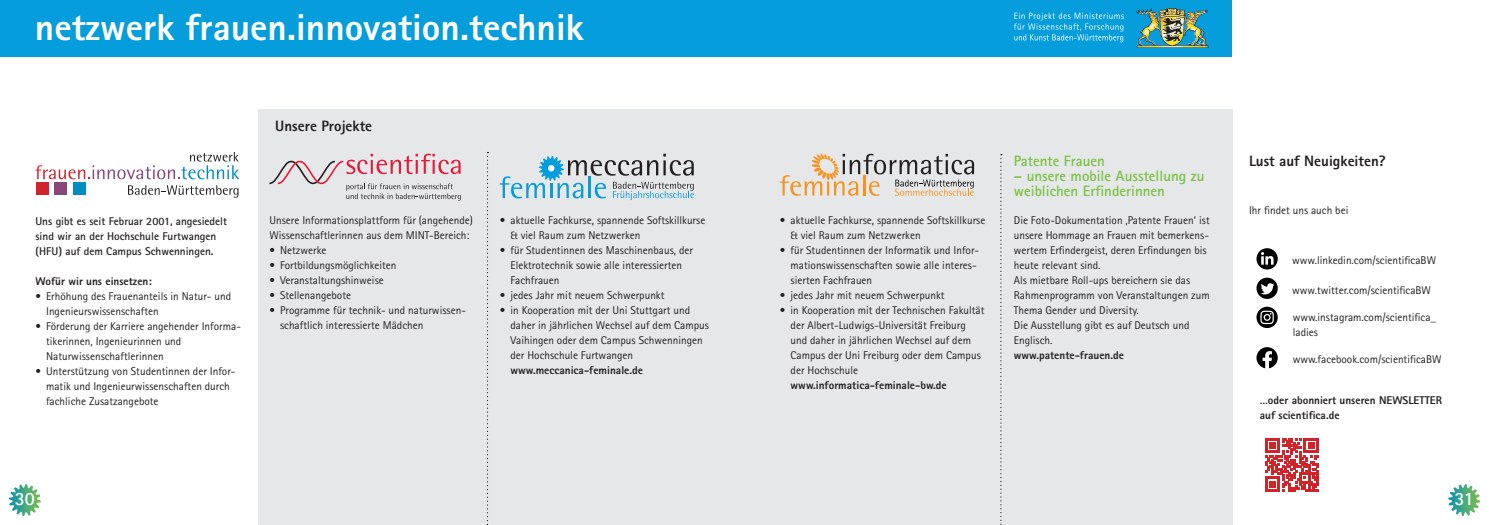
<style>
.page{position:relative;width:1489px;height:525px;background:#fff}
.page>*{position:absolute;margin:0;border:0;box-sizing:border-box;transform-origin:0 0}
.t1{font:800 37.5px "Rotis Sans Serif";color:#fff}
.t2{font:700 18.75px "Rotis Sans Serif";color:#fff}
.t3{font:700 15px/15px "Rotis Sans Serif";color:#79c142}
.t4{font:800 15px "Rotis Sans Serif";color:#231f20}
.t5{font:11.25px/15px "Rotis Sans Serif";color:#231f20}
.t6{font:800 11.25px/15px "Rotis Sans Serif";color:#231f20}
.t7{font:700 11.25px/15px "Rotis Sans Serif";color:#231f20}
</style>
<div class="page">
<svg style="left:1448px;top:484px;width:31px;height:32px"></svg>
<div style="left:258px;top:110px;width:974px;height:414px;background:#e6e7e9"></div>
<svg style="left:1000px;top:154px;width:1px;height:371px"></svg>
<svg style="left:487px;top:152px;width:1px;height:373px"></svg>
<div style="left:0;top:0;width:1231px;height:57px;background:#069ddc"></div>
<svg style="left:128px;top:185px;width:110px;height:12px"></svg>
<svg style="left:35px;top:152px;width:204px;height:27px"></svg>
<div style="left:37px;top:182px;width:12px;height:13px;background:#d1232a"></div>
<div style="left:55px;top:182px;width:12px;height:13px;background:#8a4579"></div>
<div style="left:73px;top:182px;width:12px;height:13px;background:#058bc3"></div>
<img style="left:1136px;top:8px;width:73px;height:40px">
<svg style="left:1014px;top:13px;width:109px;height:29px"></svg>
<svg style="left:269px;top:154px;width:192px;height:47px"></svg>
<svg style="left:1265px;top:438px;width:53px;height:53px"></svg>
<svg style="left:500px;top:154px;width:194px;height:46px"></svg>
<svg style="left:780px;top:154px;width:194px;height:42px"></svg>
<svg style="left:9px;top:484px;width:32px;height:32px"></svg>
<svg style="left:1256px;top:248px;width:21px;height:21px"></svg>
<svg style="left:1260px;top:252px;width:13px;height:12px"></svg>
<svg style="left:1256px;top:277px;width:21px;height:22px"></svg>
<svg style="left:1260px;top:283px;width:14px;height:11px"></svg>
<svg style="left:1256px;top:306px;width:21px;height:22px"></svg>
<svg style="left:1260px;top:310px;width:13px;height:14px"></svg>
<svg style="left:1256px;top:347px;width:21px;height:21px"></svg>
<h1 class="t1" style="left:35px;top:4px;width:550px">netzwerk frauen.innovation.technik</h1>
<h3 class="t4" style="left:275px;top:116px;width:98px">Unsere Projekte</h3>
<p class="t7" style="left:35px;top:213px;width:193px">Uns gibt es seit Februar 2001, angesiedelt sind wir an der Hochschule Furtwangen (HFU) auf dem Campus Schwenningen.</p>
<p class="t6" style="left:35px;top:273px;width:118px">Wofür wir uns einsetzen:</p>
<p class="t5" style="left:46px;top:288px;width:186px;text-indent:-11px">• Erhöhung des Frauenanteils in Natur- und<br>Ingenieurswissenschaften</p>
<p class="t5" style="left:46px;top:318px;width:196px;text-indent:-11px">• Förderung der Karriere angehender Informa&shy;tikerinnen, Ingenieurinnen und<br>Naturwissenschaftlerinnen</p>
<p class="t5" style="left:46px;top:363px;width:191px;text-indent:-11px">• Unterstützung von Studentinnen der Infor&shy;matik und Ingenieurwissenschaften durch fachliche Zusatzangebote</p>
<p class="t5" style="left:269px;top:213px;width:205px">Unsere Informationsplattform für (angehende)<br>Wissenschaftlerinnen aus dem MINT-Bereich:</p>
<p class="t5" style="left:269px;top:243px;width:59px">• Netzwerke</p>
<p class="t5" style="left:269px;top:258px;width:129px">• Fortbildungsmöglichkeiten</p>
<p class="t5" style="left:269px;top:273px;width:116px">• Veranstaltungshinweise</p>
<p class="t5" style="left:269px;top:288px;width:83px">• Stellenangebote</p>
<p class="t5" style="left:280px;top:303px;width:187px;text-indent:-11px">• Programme für technik- und naturwissen&shy;schaftlich interessierte Mädchen</p>
<p class="t5" style="left:510px;top:213px;width:196px;text-indent:-11px">• aktuelle Fachkurse, spannende Softskillkurse &amp; viel Raum zum Netzwerken</p>
<p class="t5" style="left:510px;top:243px;width:184px;text-indent:-11px">• für Studentinnen des Maschinenbaus, der<br>Elektrotechnik sowie alle interessierten<br>Fachfrauen</p>
<p class="t5" style="left:500px;top:288px;width:166px">• jedes Jahr mit neuem Schwerpunkt</p>
<p class="t5" style="left:510px;top:303px;width:200px;text-indent:-11px">• in Kooperation mit der Uni Stuttgart und daher in jährlichen Wechsel auf dem Campus Vaihingen oder dem Campus Schwenningen der Hochschule Furtwangen</p>
<p class="t6" style="left:510px;top:363px;width:134px">www.meccanica-feminale.de</p>
<h2 class="t2" style="left:15px;top:486px;width:22px">30</h2>
<p class="t5" style="left:790px;top:213px;width:196px;text-indent:-11px">• aktuelle Fachkurse, spannende Softskillkurse &amp; viel Raum zum Netzwerken</p>
<p class="t5" style="left:790px;top:243px;width:190px;text-indent:-11px">• für Studentinnen der Informatik und Infor&shy;mationswissenschaften sowie alle interes&shy;sierten Fachfrauen</p>
<p class="t5" style="left:780px;top:288px;width:166px">• jedes Jahr mit neuem Schwerpunkt</p>
<p class="t5" style="left:790px;top:303px;width:195px;text-indent:-11px">• in Kooperation mit der Technischen Fakultät der Albert-Ludwigs-Universität Freiburg und daher in jährlichen Wechsel auf dem Campus der Uni Freiburg oder dem Campus der Hochschule</p>
<p class="t6" style="left:790px;top:377px;width:157px">www.informatica-feminale-bw.de</p>
<h3 class="t3" style="left:1013px;top:153px;width:93px">Patente Frauen</h3>
<h3 class="t3" style="left:1013px;top:168px;width:192px">– unsere mobile Ausstellung zu weiblichen Erfinderinnen</h3>
<p class="t5" style="left:1013px;top:213px;width:197px">Die Foto-Dokumentation ‚Patente Frauen‘ ist unsere Hommage an Frauen mit bemerkens&shy;wertem Erfindergeist, deren Erfindungen bis heute relevant sind.<br>Als mietbare Roll-ups bereichern sie das Rahmenprogramm von Veranstaltungen zum Thema Gender und Diversity.<br>Die Ausstellung gibt es auf Deutsch und Englisch.</p>
<p class="t6" style="left:1013px;top:348px;width:111px">www.patente-frauen.de</p>
<h3 class="t4" style="left:1248px;top:151px;width:138px">Lust auf Neuigkeiten?</h3>
<p class="t5" style="left:1248px;top:203px;width:101px">Ihr findet uns auch bei</p>
<p class="t5" style="left:1292px;top:253px;width:145px">www.linkedin.com/scientificaBW</p>
<p class="t5" style="left:1292px;top:282px;width:140px">www.twitter.com/scientificaBW</p>
<p class="t5" style="left:1292px;top:309px;width:145px">www.instagram.com/scientifica_ ladies</p>
<p class="t5" style="left:1292px;top:351px;width:150px">www.facebook.com/scientificaBW</p>
<p class="t6" style="left:1259px;top:393px;width:184px">…oder abonniert unseren NEWSLETTER auf scientifica.de</p>
<h2 class="t2" style="left:1454px;top:486px;width:21px">31</h2>
</div>
